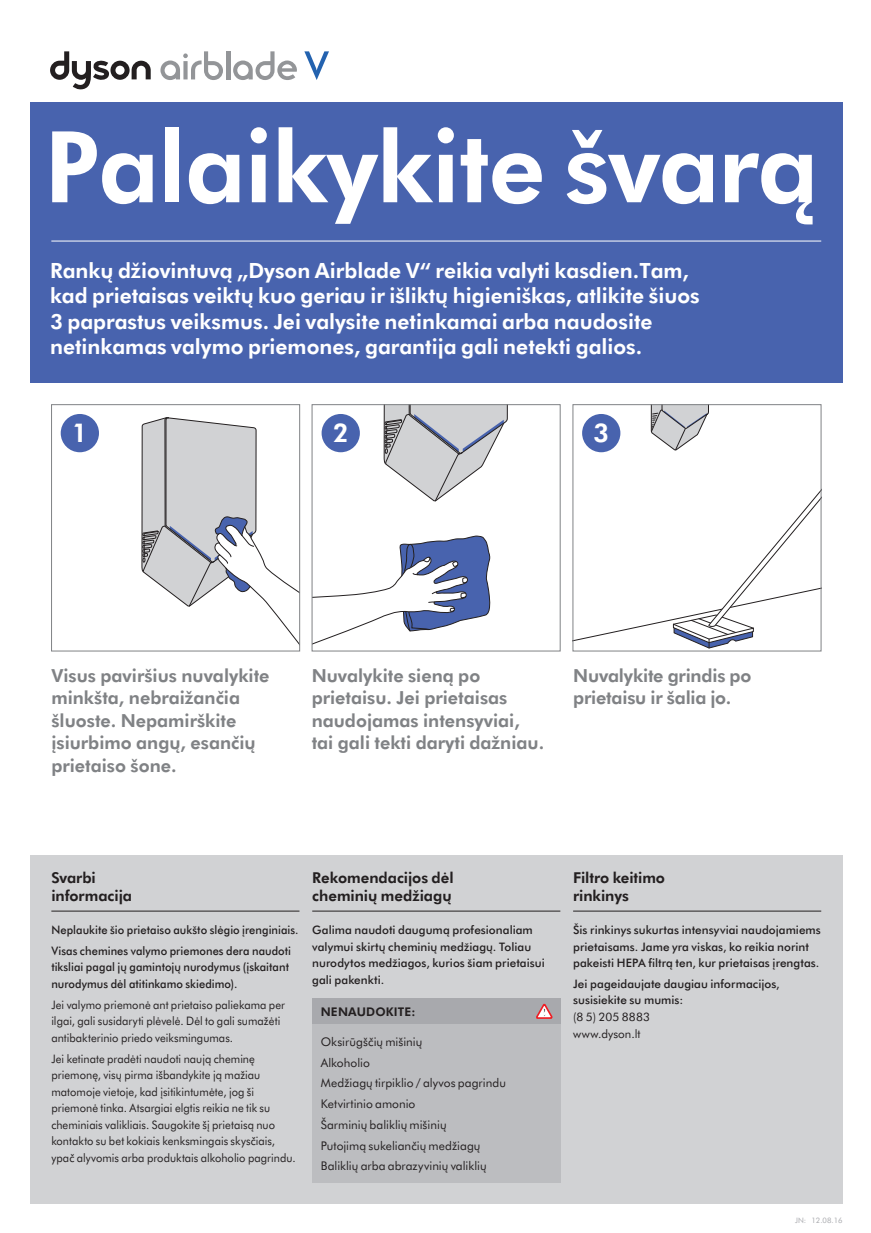
<style>
.page{position:relative;width:871px;height:1233px;background:#fff}
.page>*{position:absolute;margin:0;border:0;box-sizing:border-box;transform-origin:0 0}
.t1{font:800 99px "Futura BT";letter-spacing:-.01em;color:#fff}
.t2{font:800 25.8px "Futura BT";color:#fff}
.t3{font:800 21px/25.5px "Futura BT";color:#fff}
.t4{font:800 18px/22.5px "Futura BT";color:#808285}
.t5{font:800 15px/18px "Futura BT";color:#231f20}
.t6{font:12px/20.7px "Futura BT";color:#231f20}
.t7{font:800 12px "Futura BT";letter-spacing:.015em;color:#231f20}
.t8{font:11.7px/16.5px "Futura BT";letter-spacing:.005em;color:#231f20;scale:.95 1}
.t9{font:500 11.7px/16.5px "Futura BT";letter-spacing:.005em;color:#231f20}
.t10{font:500 11.7px/20.7px "Futura BT";letter-spacing:.005em;color:#231f20;scale:.95 1}
.t11{font:11.7px/16.5px "Futura BT";letter-spacing:.005em;color:#231f20}
.t12{font:7.5px "Futura BT";color:#a8a9ad}
</style>
<div class="page">
<div style="left:30px;top:102px;width:812px;height:281px;background:#4863ae"></div>
<hr style="left:51px;top:241px;width:770px;height:1px;background:#fff">
<svg style="left:383px;top:406px;width:125px;height:96px"></svg>
<svg style="left:314px;top:535px;width:177px;height:109px"></svg>
<div style="left:312px;top:404px;width:248px;height:247px;border:1px solid #808285"></div>
<svg style="left:650px;top:406px;width:59px;height:44px"></svg>
<svg style="left:575px;top:492px;width:244px;height:157px"></svg>
<svg style="left:141px;top:417px;width:157px;height:226px"></svg>
<div style="left:51px;top:404px;width:249px;height:247px;border:1px solid #808285"></div>
<div style="left:61px;top:414px;width:38px;height:38px;background:#4863ae;border-radius:50%"></div>
<div style="left:321px;top:414px;width:39px;height:38px;background:#4863ae;border-radius:50%"></div>
<div style="left:582px;top:414px;width:38px;height:38px;background:#4863ae;border-radius:50%"></div>
<svg style="left:160px;top:51px;width:63px;height:29px"></svg>
<hr style="left:226px;top:51px;width:4px;height:28px;background:#939598">
<svg style="left:233px;top:51px;width:64px;height:29px"></svg>
<svg style="left:304px;top:51px;width:25px;height:29px"></svg>
<svg style="left:50px;top:51px;width:101px;height:38px"></svg>
<div style="left:30px;top:855px;width:812px;height:349px;background:#d1d2d4"></div>
<div style="left:312px;top:1020px;width:248px;height:162px;background:#bcbdc0"></div>
<hr style="left:312px;top:910px;width:248px;height:1px;background:#231f20">
<hr style="left:573px;top:910px;width:248px;height:1px;background:#231f20">
<hr style="left:51px;top:910px;width:248px;height:1px;background:#231f20">
<div style="left:312px;top:998px;width:248px;height:26px;background:#a8a9ad"></div>
<svg style="left:536px;top:1003px;width:16px;height:15px"></svg>
<h1 class="t1" style="left:44px;top:100px;width:775px">Palaikykite švarą</h1>
<p class="t3" style="left:50px;top:257px;width:651px">Rankų džiovintuvą „Dyson Airblade V“ reikia valyti kasdien.Tam, kad prietaisas veiktų kuo geriau ir išliktų higieniškas, atlikite šiuos 3 paprastus veiksmus. Jei valysite netinkamai arba naudosite netinkamas valymo priemones, garantija gali netekti galios.</p>
<h2 class="t2" style="left:72px;top:415px;width:17px">1</h2>
<h2 class="t2" style="left:333px;top:415px;width:17px">2</h2>
<h2 class="t2" style="left:593px;top:415px;width:17px">3</h2>
<h3 class="t4" style="left:51px;top:663px;width:220px">Visus paviršius nuvalykite minkšta, nebraižančia šluoste. Nepamirškite įsiurbimo angų, esančių prietaiso šone.</h3>
<h3 class="t4" style="left:312px;top:663px;width:234px">Nuvalykite sieną po prietaisu. Jei prietaisas naudojamas intensyviai, tai gali tekti daryti dažniau.</h3>
<h3 class="t4" style="left:573px;top:663px;width:180px">Nuvalykite grindis po prietaisu ir šalia jo.</h3>
<p class="t5" style="left:51px;top:868px;width:82px">Svarbi informacija</p>
<p class="t10" style="left:51px;top:919px;width:262px">Neplaukite šio prietaiso aukšto slėgio įrenginiais.<br>Visas chemines valymo priemones dera naudoti</p>
<p class="t10" style="left:51px;top:958px;width:252px;line-height:16.5px">tiksliai pagal jų gamintojų nurodymus (įskaitant nurodymus dėl atitinkamo skiedimo).</p>
<p class="t8" style="left:51px;top:995px;width:248px">Jei valymo priemonė ant prietaiso paliekama per ilgai, gali susidaryti plėvelė. Dėl to gali sumažėti antibakterinio priedo veiksmingumas.</p>
<p class="t8" style="left:51px;top:1049px;width:259px">Jei ketinate pradėti naudoti naują cheminę priemonę, visų pirma išbandykite ją mažiau matomoje vietoje, kad įsitikintumėte, jog ši priemonė tinka. Atsargiai elgtis reikia ne tik su cheminiais valikliais. Saugokite šį prietaisą nuo kontakto su bet kokiais kenksmingais skysčiais, ypač alyvomis arba produktais alkoholio pagrindu.</p>
<p class="t5" style="left:312px;top:868px;width:143px">Rekomendacijos dėl cheminių medžiagų</p>
<p class="t9" style="left:312px;top:921px;width:234px">Galima naudoti daugumą profesionaliam valymui skirtų cheminių medžiagų. Toliau nurodytos medžiagos, kurios šiam prietaisui gali pakenkti.</p>
<p class="t7" style="left:321px;top:1003px;width:96px">NENAUDOKITE:</p>
<p class="t6" style="left:321px;top:1030px;width:187px">Oksirūgščių mišinių<br>Alkoholio<br>Medžiagų tirpiklio / alyvos pagrindu<br>Ketvirtinio amonio<br>Šarminių baliklių mišinių<br>Putojimą sukeliančių medžiagų<br>Baliklių arba abrazyvinių valiklių</p>
<p class="t5" style="left:573px;top:868px;width:93px">Filtro keitimo rinkinys</p>
<p class="t9" style="left:573px;top:921px;width:249px">Šis rinkinys sukurtas intensyviai naudojamiems prietaisams. Jame yra viskas, ko reikia norint pakeisti HEPA filtrą ten, kur prietaisas įrengtas.</p>
<p class="t9" style="left:573px;top:975px;width:208px">Jei pageidaujate daugiau informacijos, susisiekite su mumis:</p>
<p class="t11" style="left:573px;top:1008px;width:78px">(8 5) 205 8883 www.dyson.lt</p>
<p class="t12" style="left:795px;top:1214px;width:49px">JN: 12.08.16</p>
</div>
